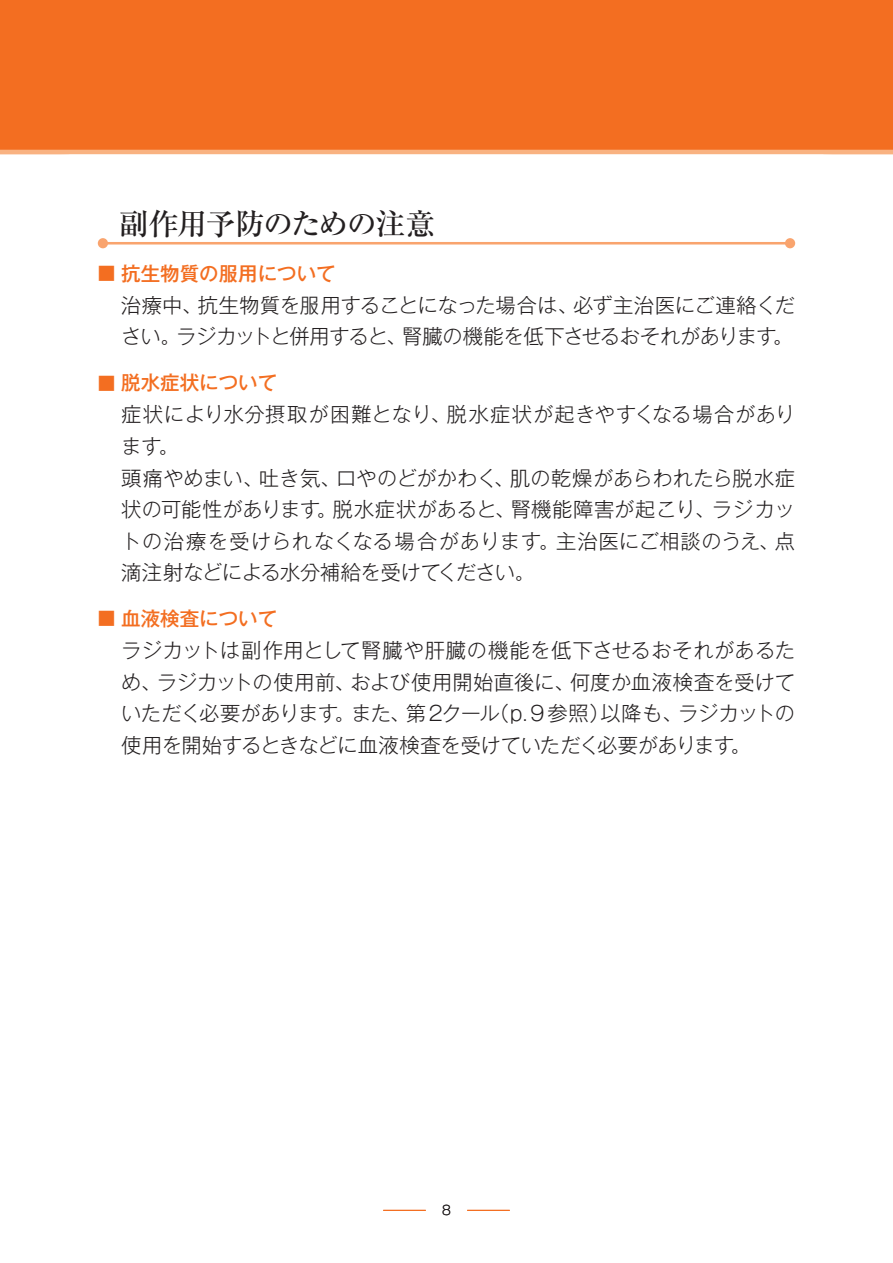
<style>
.page{position:relative;width:893px;height:1263px;background:#fff}
.page>*{position:absolute;margin:0;border:0;box-sizing:border-box;transform-origin:0 0}
.t1{font:500 30px "Ryumin Pro";letter-spacing:-.045em;color:#231f20}
.t2{font:300 20.25px/31.5px "Gothic MB101 Pro";letter-spacing:-.005em;color:#231f20}
.t3{font:500 19.5px "Gothic MB101 Pro";color:#f36e21}
.t4{font:300 12.75px "Gothic MB101 Pro";color:#231f20}
.s1{font-size:17.55px}
</style>
<div class="page">
<div style="left:0;top:0;width:893px;height:84px;background:#f36e21"></div>
<svg style="left:0;top:84px;width:893px;height:71px;background:#f37329"></svg>
<hr style="left:383px;top:1210px;width:43px;height:1px;background:#f36e21">
<hr style="left:467px;top:1210px;width:43px;height:1px;background:#f36e21">
<hr style="left:103px;top:242px;width:687px;height:2px;background:#f9a46e">
<div style="left:98px;top:238px;width:10px;height:10px;background:#f9a46e;border-radius:50%"></div>
<div style="left:785px;top:238px;width:10px;height:10px;background:#f9a46e;border-radius:50%"></div>
<h1 class="t1" style="left:119px;top:200px;width:317px">副作用予防のための注意</h1>
<p class="t3" style="left:98px;top:257px;width:239px"><span class="s1">■</span> 抗生物質の服用について</p>
<p class="t2" style="left:121px;top:287px;width:675px">治療中、抗生物質を服用することになった場合は、必ず主治医にご連絡ください。ラジカットと併用すると、腎臓の機能を低下させるおそれがあります。</p>
<p class="t3" style="left:98px;top:367px;width:181px"><span class="s1">■</span> 脱水症状について</p>
<p class="t2" style="left:121px;top:396px;width:675px">症状により水分摂取が困難となり、脱水症状が起きやすくなる場合があります。<br>頭痛やめまい、吐き気、口やのどがかわく、肌の乾燥があらわれたら脱水症状の可能性があります。脱水症状があると、腎機能障害が起こり、ラジカットの治療を受けられなくなる場合があります。主治医にご相談のうえ、点滴注射などによる水分補給を受けてください。</p>
<p class="t3" style="left:98px;top:602px;width:181px"><span class="s1">■</span> 血液検査について</p>
<p class="t2" style="left:121px;top:632px;width:675px;text-align:justify">ラジカットは副作用として腎臓や肝臓の機能を低下させるおそれがあるため、ラジカットの使用前、および使用開始直後に、何度か血液検査を受けていただく必要があります。また、第 2クール（p. 9 参照）以降も、ラジカットの使用を開始するときなどに血液検査を受けていただく必要があります。</p>
<p class="t4" style="left:442px;top:1199px;width:10px">8</p>
</div>
